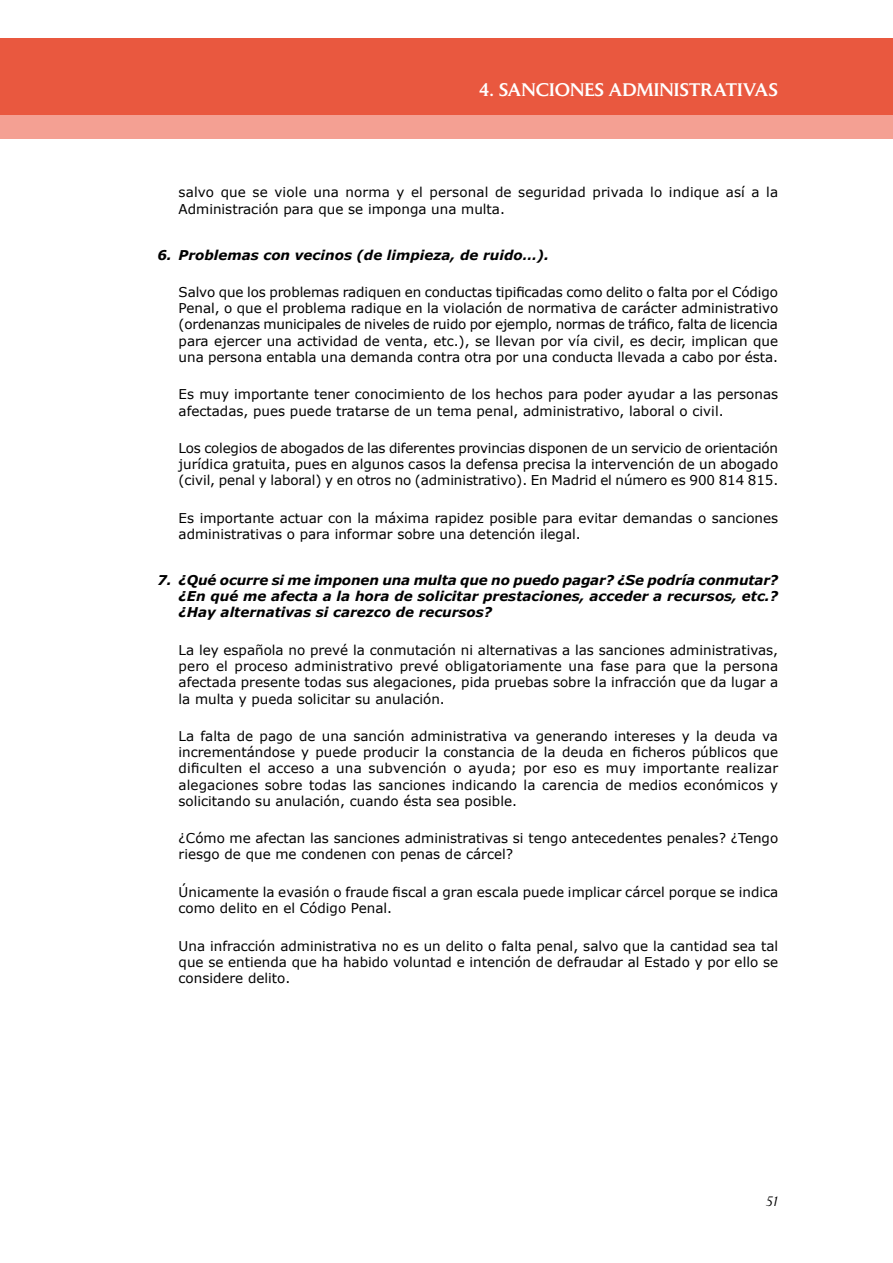
<style>
.page{position:relative;width:893px;height:1263px;background:#fff}
.page>*{position:absolute;margin:0;border:0;box-sizing:border-box;transform-origin:0 0}
.t1{font:500 18px "Daily News BQ";color:#fff}
.t2{font:13.5px/16.2px "Verdana";color:#000}
.t3{font:italic 700 13.5px/16.2px "Verdana";color:#000;text-align:justify}
.t4{font:italic 13.5px "Daily News BQ";color:#000}
</style>
<div class="page">
<div style="left:0;top:96px;width:893px;height:43px;background:#f4a093"></div>
<div style="left:0;top:38px;width:893px;height:77px;background:#e9583f"></div>
<h1 class="t1" style="left:479px;top:78px;width:301px">4. SANCIONES ADMINISTRATIVAS</h1>
<p class="t2" style="left:179px;top:184px;width:601px">salvo que se viole una norma y el personal de seguridad privada lo indique así a la<br>Administración para que se imponga una multa.</p>
<p class="t3" style="left:157px;top:246px;width:393px">6. Problemas con vecinos (de limpieza, de ruido…).</p>
<p class="t2" style="left:179px;top:284px;width:601px;text-align:justify">Salvo que los problemas radiquen en conductas tipificadas como delito o falta por el Código Penal, o que el problema radique en la violación de normativa de carácter administrativo (ordenanzas municipales de niveles de ruido por ejemplo, normas de tráfico, falta de licencia para ejercer una actividad de venta, etc.), se llevan por vía civil, es decir, implican que una persona entabla una demanda contra otra por una conducta llevada a cabo por ésta.</p>
<p class="t2" style="left:179px;top:386px;width:601px">Es muy importante tener conocimiento de los hechos para poder ayudar a las personas afectadas, pues puede tratarse de un tema penal, administrativo, laboral o civil.</p>
<p class="t2" style="left:179px;top:440px;width:601px;text-align:justify">Los colegios de abogados de las diferentes provincias disponen de un servicio de orientación jurídica gratuita, pues en algunos casos la defensa precisa la intervención de un abogado (civil, penal y laboral) y en otros no (administrativo). En Madrid el número es 900 814 815.</p>
<p class="t2" style="left:179px;top:510px;width:601px">Es importante actuar con la máxima rapidez posible para evitar demandas o sanciones administrativas o para informar sobre una detención ilegal.</p>
<p class="t3" style="left:179px;top:572px;width:601px;text-indent:-21px">7. ¿Qué ocurre si me imponen una multa que no puedo pagar? ¿Se podría conmutar? ¿En qué me afecta a la hora de solicitar prestaciones, acceder a recursos, etc.? ¿Hay alternativas si carezco de recursos?</p>
<p class="t2" style="left:179px;top:642px;width:601px;text-align:justify">La ley española no prevé la conmutación ni alternativas a las sanciones administrativas, pero el proceso administrativo prevé obligatoriamente una fase para que la persona afectada presente todas sus alegaciones, pida pruebas sobre la infracción que da lugar a la multa y pueda solicitar su anulación.</p>
<p class="t2" style="left:179px;top:728px;width:601px;text-align:justify">La falta de pago de una sanción administrativa va generando intereses y la deuda va incrementándose y puede producir la constancia de la deuda en ficheros públicos que dificulten el acceso a una subvención o ayuda; por eso es muy importante realizar alegaciones sobre todas las sanciones indicando la carencia de medios económicos y solicitando su anulación, cuando ésta sea posible.</p>
<p class="t2" style="left:179px;top:830px;width:601px">¿Cómo me afectan las sanciones administrativas si tengo antecedentes penales? ¿Tengo riesgo de que me condenen con penas de cárcel?</p>
<p class="t2" style="left:179px;top:884px;width:601px">Únicamente la evasión o fraude fiscal a gran escala puede implicar cárcel porque se indica como delito en el Código Penal.</p>
<p class="t2" style="left:179px;top:937px;width:601px;text-align:justify">Una infracción administrativa no es un delito o falta penal, salvo que la cantidad sea tal que se entienda que ha habido voluntad e intención de defraudar al Estado y por ello se considere delito.</p>
<p class="t4" style="left:765px;top:1193px;width:15px">51</p>
</div>
